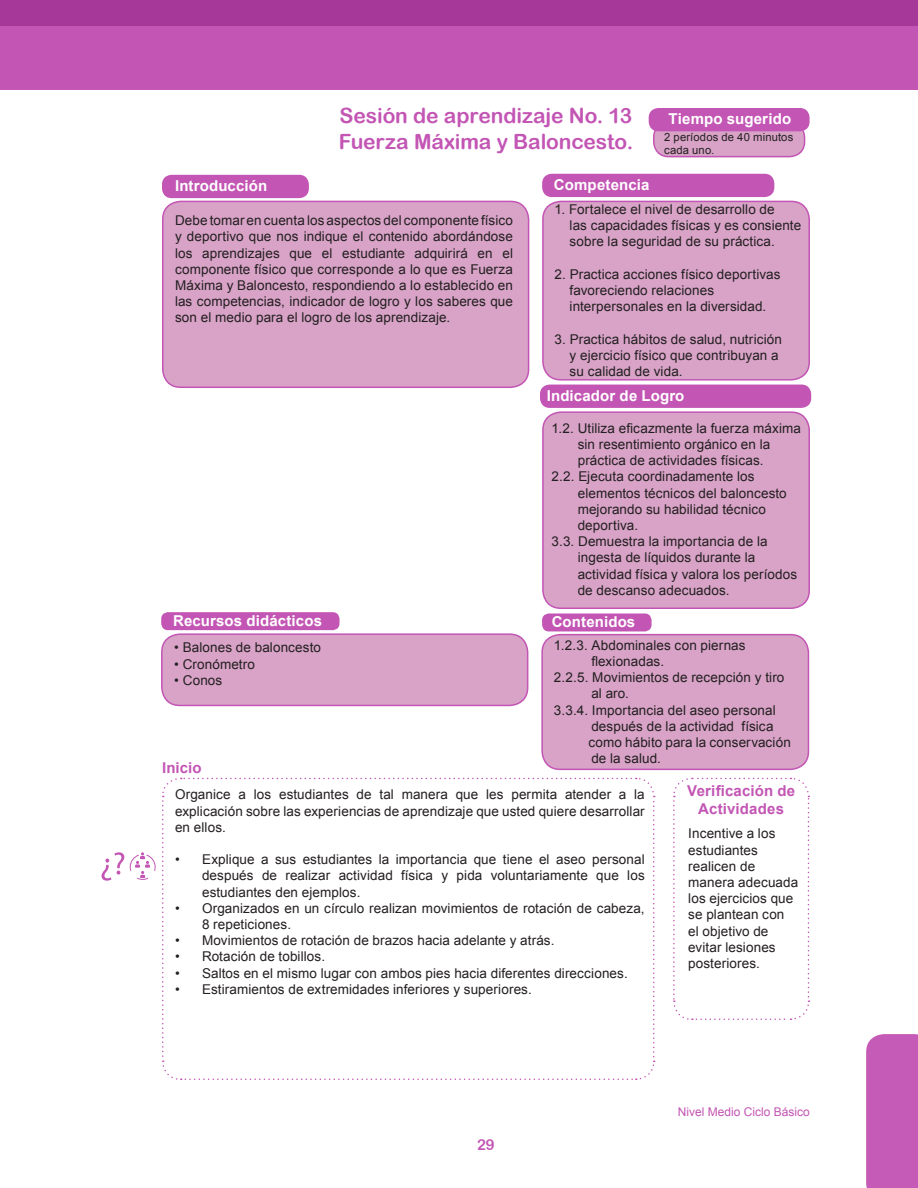
<style>
.page{position:relative;width:918px;height:1188px;background:#fff}
.page>*{position:absolute;margin:0;border:0;box-sizing:border-box;transform-origin:0 0}
.texto_de_tablas{font:21px "Arial Rounded MT Bold";letter-spacing:-.005em;color:#c355b4}
.texto_de_tablas-2{font:700 15px "Arial";letter-spacing:.01em;color:#fff}
.texto_de_tablas-3{font:700 15px "Arial";letter-spacing:.01em;color:#c355b4}
.t1{font:15px "Arial Rounded MT Bold";color:#c355b4}
.texto_de_tablas-4{font:13.5px/16.2px "Arial";letter-spacing:.005em;color:#231f20;text-align:justify}
.t2{font:12px "Arial";color:#c355b4}
.texto_de_tablas-5{font:11.25px "Arial";letter-spacing:.015em;color:#231f20}
</style>
<div class="page">
<div style="left:163px;top:201px;width:366px;height:186px;background:#d8a3c7;border-radius:18px"></div>
<div style="left:162px;top:201px;width:367px;height:187px;border:2px solid #c355b4;border-radius:18px"></div>
<div style="left:162px;top:634px;width:366px;height:71px;background:#d8a3c7;border-radius:18px"></div>
<div style="left:161px;top:633px;width:367px;height:73px;border:2px solid #c355b4;border-radius:18px"></div>
<div style="left:543px;top:201px;width:266px;height:179px;background:#d8a3c7;border-radius:18px"></div>
<div style="left:542px;top:201px;width:268px;height:180px;border:2px solid #c355b4;border-radius:18px"></div>
<div style="left:543px;top:412px;width:266px;height:196px;background:#d8a3c7;border-radius:18px"></div>
<div style="left:542px;top:411px;width:268px;height:198px;border:2px solid #c355b4;border-radius:18px"></div>
<div style="left:542px;top:635px;width:266px;height:134px;background:#d8a3c7;border-radius:18px"></div>
<div style="left:541px;top:634px;width:268px;height:136px;border:2px solid #c355b4;border-radius:18px"></div>
<div style="left:163px;top:176px;width:145px;height:21px;background:#c355b4;border-radius:9px"></div>
<div style="left:162px;top:175px;width:147px;height:23px;border:2px solid #c355b4;border-radius:9px"></div>
<div style="left:543px;top:174px;width:231px;height:22px;background:#c355b4;border-radius:9px"></div>
<div style="left:542px;top:174px;width:232px;height:23px;border:2px solid #c355b4;border-radius:9px"></div>
<div style="left:162px;top:613px;width:177px;height:16px;background:#c355b4;border-radius:6px"></div>
<div style="left:161px;top:612px;width:179px;height:18px;border:2px solid #c355b4;border-radius:6px"></div>
<div style="left:541px;top:385px;width:269px;height:22px;background:#c355b4;border-radius:9px"></div>
<div style="left:540px;top:385px;width:271px;height:23px;border:2px solid #c355b4;border-radius:9px"></div>
<div style="left:543px;top:614px;width:108px;height:17px;background:#c355b4;border-radius:6px"></div>
<div style="left:542px;top:614px;width:110px;height:17px;border:2px solid #c355b4;border-radius:6px"></div>
<svg style="left:673px;top:777px;width:137px;height:243px"></svg>
<div style="left:0;top:0;width:918px;height:90px;background:#c355b4"></div>
<div style="left:0;top:0;width:917px;height:26px;background:#a53898"></div>
<svg style="left:102px;top:852px;width:22px;height:29px"></svg>
<svg style="left:130px;top:777px;width:525px;height:303px"></svg>
<div style="left:654px;top:122px;width:151px;height:35px;background:#d8a3c7;border-radius:15px"></div>
<div style="left:653px;top:122px;width:152px;height:35px;border:2px solid #c355b4;border-radius:15px"></div>
<div style="left:649px;top:109px;width:160px;height:22px;background:#c355b4;border-radius:9px"></div>
<div style="left:649px;top:108px;width:161px;height:23px;border:2px solid #c355b4;border-radius:9px"></div>
<div style="left:866px;top:1034px;width:52px;height:154px;background:#c55bb6"></div>
<p class="texto_de_tablas" style="left:340px;top:104px;width:294px">Sesión de aprendizaje No. 13</p>
<p class="texto_de_tablas" style="left:339px;top:129px;width:296px">Fuerza Máxima y Baloncesto.</p>
<p class="texto_de_tablas-2" style="left:175px;top:176px;width:94px">Introducción</p>
<p class="texto_de_tablas-2" style="left:554px;top:175px;width:97px">Competencia</p>
<p class="texto_de_tablas-2" style="left:669px;top:109px;width:124px">Tiempo sugerido</p>
<p class="texto_de_tablas-5" style="left:664px;top:129px;width:131px">2 períodos de 40 minutos</p>
<p class="texto_de_tablas-5" style="left:664px;top:143px;width:52px">cada uno.</p>
<p class="texto_de_tablas-4" style="left:175px;top:213px;width:339px">Debe tomar en cuenta los aspectos del componente físico y deportivo que nos indique el contenido abordándose los aprendizajes que el estudiante adquirirá en el componente físico que corresponde a lo que es Fuerza Máxima y Baloncesto, respondiendo a lo establecido en las competencias, indicador de logro y los saberes que son el medio para el logro de los aprendizaje.</p>
<p class="texto_de_tablas-2" style="left:173px;top:611px;width:150px">Recursos didácticos</p>
<p class="texto_de_tablas-4" style="left:555px;top:201px;width:222px">1. Fortalece el nivel de desarrollo de</p>
<p class="texto_de_tablas-4" style="left:570px;top:217px;width:233px">las capacidades físicas y es consiente</p>
<p class="texto_de_tablas-4" style="left:570px;top:234px;width:207px">sobre la seguridad de su práctica.</p>
<p class="texto_de_tablas-4" style="left:555px;top:266px;width:227px">2. Practica acciones físico deportivas</p>
<p class="texto_de_tablas-4" style="left:570px;top:282px;width:146px">favoreciendo relaciones</p>
<p class="texto_de_tablas-4" style="left:570px;top:298px;width:198px">interpersonales en la diversidad.</p>
<p class="texto_de_tablas-4" style="left:555px;top:331px;width:229px">3. Practica hábitos de salud, nutrición</p>
<p class="texto_de_tablas-4" style="left:570px;top:347px;width:211px">y ejercicio físico que contribuyan a</p>
<p class="texto_de_tablas-4" style="left:570px;top:363px;width:114px">su calidad de vida.</p>
<p class="texto_de_tablas-2" style="left:547px;top:386px;width:139px">Indicador de Logro</p>
<p class="texto_de_tablas-4" style="left:551px;top:420px;width:251px">1.2. Utiliza eficazmente la fuerza máxima</p>
<p class="texto_de_tablas-4" style="left:578px;top:436px;width:194px">sin resentimiento orgánico en la</p>
<p class="texto_de_tablas-4" style="left:578px;top:452px;width:187px">práctica de actividades físicas.</p>
<p class="texto_de_tablas-4" style="left:551px;top:469px;width:205px">2.2. Ejecuta coordinadamente los</p>
<p class="texto_de_tablas-4" style="left:578px;top:485px;width:211px">elementos técnicos del baloncesto</p>
<p class="texto_de_tablas-4" style="left:578px;top:501px;width:190px">mejorando su habilidad técnico</p>
<p class="texto_de_tablas-4" style="left:578px;top:517px;width:62px">deportiva.</p>
<p class="texto_de_tablas-4" style="left:551px;top:533px;width:218px">3.3. Demuestra la importancia de la</p>
<p class="texto_de_tablas-4" style="left:578px;top:550px;width:179px">ingesta de líquidos durante la</p>
<p class="texto_de_tablas-4" style="left:578px;top:566px;width:221px">actividad física y valora los períodos</p>
<p class="texto_de_tablas-4" style="left:578px;top:582px;width:153px">de descanso adecuados.</p>
<p class="texto_de_tablas-2" style="left:552px;top:612px;width:85px">Contenidos</p>
<p class="texto_de_tablas-4" style="left:554px;top:637px;width:193px">1.2.3. Abdominales con piernas</p>
<p class="texto_de_tablas-4" style="left:591px;top:653px;width:74px">flexionadas.</p>
<p class="texto_de_tablas-4" style="left:554px;top:669px;width:232px">2.2.5. Movimientos de recepción y tiro</p>
<p class="texto_de_tablas-4" style="left:591px;top:686px;width:39px">al aro.</p>
<p class="texto_de_tablas-4" style="left:554px;top:702px;width:223px">3.3.4. Importancia del aseo personal</p>
<p class="texto_de_tablas-4" style="left:591px;top:718px;width:184px">después de la actividad física</p>
<p class="texto_de_tablas-4" style="left:588px;top:734px;width:204px">como hábito para la conservación</p>
<p class="texto_de_tablas-4" style="left:591px;top:750px;width:71px">de la salud.</p>
<p class="texto_de_tablas-4" style="left:175px;top:787px;width:471px">Organice a los estudiantes de tal manera que les permita atender a la explicación sobre las experiencias de aprendizaje que usted quiere desarrollar en ellos.</p>
<p class="texto_de_tablas-4" style="left:202px;top:852px;width:444px;text-indent:-27px">• Explique a sus estudiantes la importancia que tiene el aseo personal después de realizar actividad física y pida voluntariamente que los estudiantes den ejemplos.</p>
<p class="texto_de_tablas-4" style="left:202px;top:900px;width:444px;text-indent:-27px">• Organizados en un círculo realizan movimientos de rotación de cabeza,<br>8 repeticiones.</p>
<p class="texto_de_tablas-4" style="left:175px;top:933px;width:381px">• Movimientos de rotación de brazos hacia adelante y atrás.</p>
<p class="texto_de_tablas-4" style="left:175px;top:949px;width:152px">• Rotación de tobillos.</p>
<p class="texto_de_tablas-4" style="left:175px;top:965px;width:454px">• Saltos en el mismo lugar con ambos pies hacia diferentes direcciones.</p>
<p class="texto_de_tablas-4" style="left:175px;top:981px;width:358px">• Estiramientos de extremidades inferiores y superiores.</p>
<p class="texto_de_tablas-4" style="left:174px;top:640px;width:148px">• Balones de baloncesto</p>
<p class="texto_de_tablas-4" style="left:174px;top:656px;width:82px">• Cronómetro</p>
<p class="texto_de_tablas-4" style="left:174px;top:672px;width:50px">• Conos</p>
<p class="texto_de_tablas-3" style="left:162px;top:758px;width:41px">Inicio</p>
<p class="texto_de_tablas-3" style="left:687px;top:781px;width:109px">Verificación de</p>
<p class="texto_de_tablas-3" style="left:698px;top:799px;width:87px">Actividades</p>
<p class="texto_de_tablas-4" style="left:688px;top:826px;width:111px;text-align:left">Incentive a los estudiantes realicen de manera adecuada los ejercicios que se plantean con el objetivo de evitar lesiones posteriores.</p>
<p class="t1" style="left:477px;top:1135px;width:19px">29</p>
<p class="t2" style="left:678px;top:1104px;width:134px">Nivel Medio Ciclo Básico</p>
</div>
